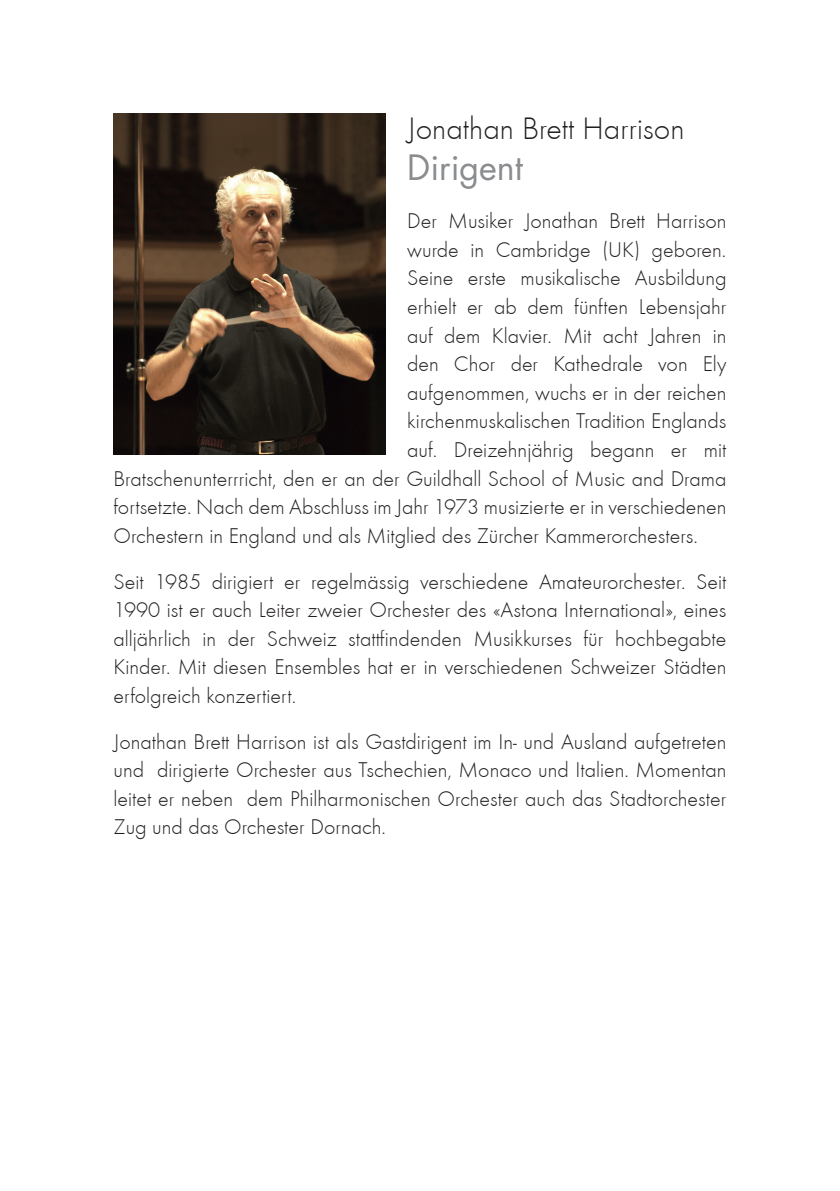
<style>
.page{position:relative;width:840px;height:1191px;background:#fff}
.page>*{position:absolute;margin:0;border:0;box-sizing:border-box;transform-origin:0 0}
.t1{font:34px "Futura LT";color:#8a8c8f}
.t2{font:32px "Futura T Light";color:#231f20}
.t3{font:22px/28.6px "Futura T Light";color:#231f20;text-align:justify}
</style>
<div class="page">
<img style="left:113px;top:113px;width:273px;height:341px">
<h2 class="t2" style="left:407px;top:115px;width:278px">Jonathan Brett Harrison</h2>
<h1 class="t1" style="left:407px;top:146px;width:117px">Dirigent</h1>
<p class="t3" style="left:407px;top:208px;width:320px">Der Musiker Jonathan Brett Harrison</p>
<p class="t3" style="left:407px;top:237px;width:320px">wurde in Cambridge (UK) geboren.</p>
<p class="t3" style="left:407px;top:266px;width:320px">Seine erste musikalische Ausbildung</p>
<p class="t3" style="left:407px;top:294px;width:320px">erhielt er ab dem fünften Lebensjahr</p>
<p class="t3" style="left:407px;top:323px;width:320px">auf dem Klavier. Mit acht Jahren in</p>
<p class="t3" style="left:407px;top:351px;width:320px">den Chor der Kathedrale von Ely</p>
<p class="t3" style="left:407px;top:380px;width:320px">aufgenommen, wuchs er in der reichen</p>
<p class="t3" style="left:407px;top:409px;width:320px">kirchenmuskalischen Tradition Englands</p>
<p class="t3" style="left:407px;top:437px;width:320px">auf. Dreizehnjährig begann er mit</p>
<p class="t3" style="left:113px;top:466px;width:614px">Bratschenunterrricht, den er an der Guildhall School of Music and Drama</p>
<p class="t3" style="left:113px;top:494px;width:614px">fortsetzte. Nach dem Abschluss im Jahr 1973 musizierte er in verschiedenen</p>
<p class="t3" style="left:113px;top:523px;width:585px">Orchestern in England und als Mitglied des Zürcher Kammerorchesters.</p>
<p class="t3" style="left:113px;top:569px;width:614px">Seit 1985 dirigiert er regelmässig verschiedene Amateurorchester. Seit 1990 ist er auch Leiter zweier Orchester des «Astona International», eines alljährlich in der Schweiz stattfindenden Musikkurses für hochbegabte Kinder. Mit diesen Ensembles hat er in verschiedenen Schweizer Städten erfolgreich konzertiert.</p>
<p class="t3" style="left:113px;top:729px;width:614px">Jonathan Brett Harrison ist als Gastdirigent im In- und Ausland aufgetreten und dirigierte Orchester aus Tschechien, Monaco und Italien. Momentan leitet er neben dem Philharmonischen Orchester auch das Stadtorchester Zug und das Orchester Dornach.</p>
</div>
